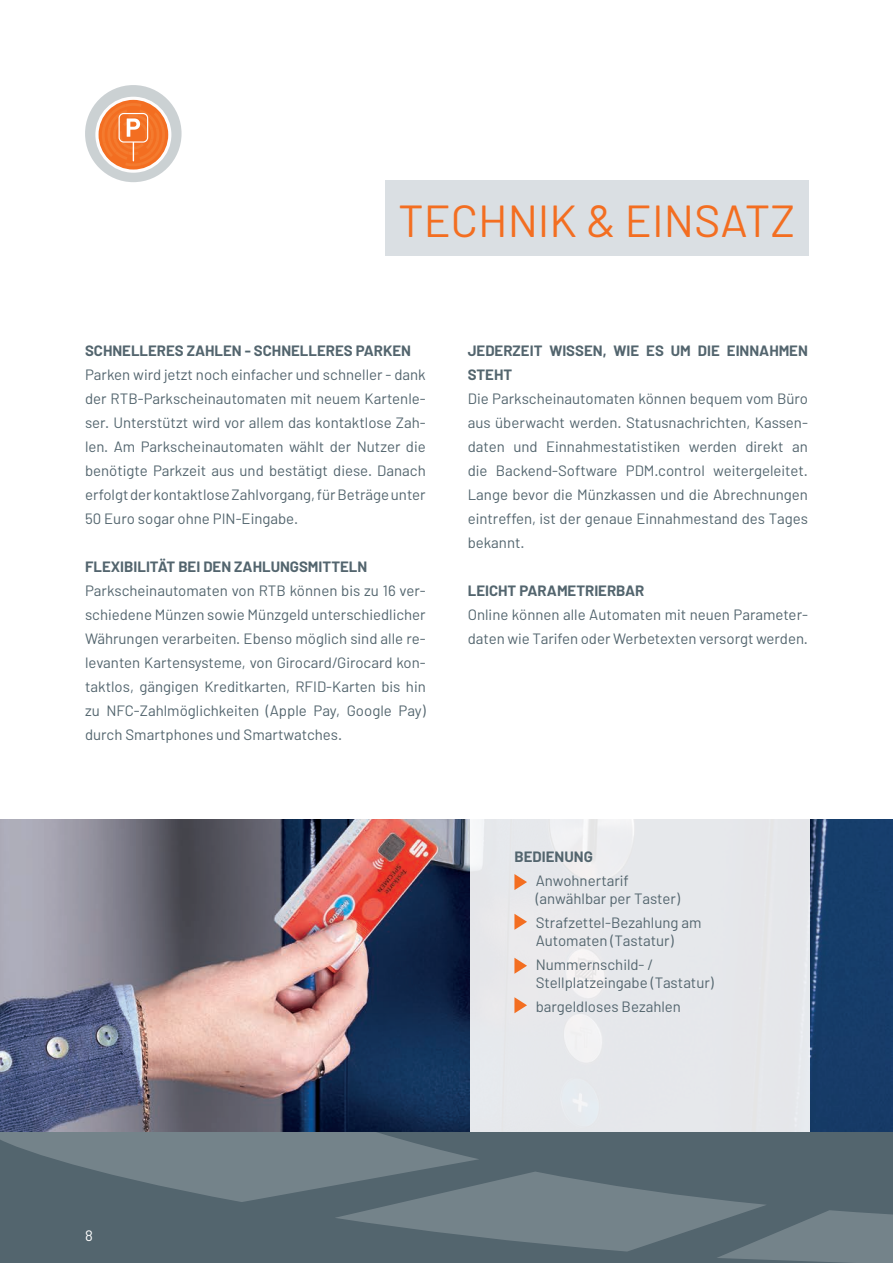
<style>
.page{position:relative;width:893px;height:1263px;background:#fff}
.page>*{position:absolute;margin:0;border:0;box-sizing:border-box;transform-origin:0 0}
.t1{font:45px "Barlow";color:#f36e21}
.t2{font:15px/24px "Barlow";color:#53656e}
.t3{font:700 15px/24px "Barlow";color:#53656e}
.t4{font:15px "Barlow";color:#fff}
</style>
<div class="page">
<div style="left:85px;top:85px;width:97px;height:97px;background:#cbd1d3;border-radius:50%"></div>
<svg style="left:95px;top:97px;width:76px;height:76px"></svg>
<svg style="left:0;top:1132px;width:893px;height:131px;background:#5f7078"></svg>
<img style="left:0;top:819px;width:893px;height:312px">
<div style="left:385px;top:180px;width:424px;height:75px;background:#dadfe3"></div>
<div style="left:470px;top:819px;width:339px;height:312px;background:#e6e8eb"></div>
<svg style="left:514px;top:874px;width:13px;height:16px"></svg>
<svg style="left:514px;top:914px;width:13px;height:16px"></svg>
<svg style="left:514px;top:958px;width:13px;height:16px"></svg>
<svg style="left:514px;top:997px;width:13px;height:16px"></svg>
<h1 class="t1" style="left:398px;top:193px;width:399px">TECHNIK &amp; EINSATZ</h1>
<p class="t3" style="left:85px;top:338px;width:328px">SCHNELLERES ZAHLEN - SCHNELLERES PARKEN</p>
<p class="t2" style="left:85px;top:362px;width:342px;text-align:justify">Parken wird jetzt noch einfacher und schneller - dank der RTB-Parkscheinautomaten mit neuem Kartenle&shy;ser. Unterstützt wird vor allem das kontaktlose Zah&shy;len. Am Parkscheinautomaten wählt der Nutzer die benötigte Parkzeit aus und bestätigt diese. Danach erfolgt der kontaktlose Zahlvorgang, für Beträge unter 50 Euro sogar ohne PIN-Eingabe.</p>
<p class="t3" style="left:85px;top:554px;width:284px">FLEXIBILITÄT BEI DEN ZAHLUNGSMITTELN</p>
<p class="t2" style="left:85px;top:578px;width:342px;text-align:justify">Parkscheinautomaten von RTB können bis zu 16 ver&shy;schiedene Münzen sowie Münzgeld unterschiedlicher Währungen verarbeiten. Ebenso möglich sind alle re&shy;levanten Kartensysteme, von Girocard/Girocard kon&shy;taktlos, gängigen Kreditkarten, RFID-Karten bis hin zu NFC-Zahlmöglichkeiten (Apple Pay, Google Pay) durch Smartphones und Smartwatches.</p>
<p class="t3" style="left:468px;top:338px;width:342px">JEDERZEIT WISSEN, WIE ES UM DIE EINNAHMEN<br>STEHT</p>
<p class="t2" style="left:468px;top:386px;width:342px;text-align:justify">Die Parkscheinautomaten können bequem vom Büro aus überwacht werden. Statusnachrichten, Kassen&shy;daten und Einnahmestatistiken werden direkt an die Backend-Software PDM.control weitergeleitet.<br>Lange bevor die Münzkassen und die Abrechnungen eintreffen, ist der genaue Einnahmestand des Tages bekannt.</p>
<p class="t3" style="left:468px;top:578px;width:178px">LEICHT PARAMETRIERBAR</p>
<p class="t2" style="left:468px;top:602px;width:342px">Online können alle Automaten mit neuen Parameter&shy;daten wie Tarifen oder Werbetexten versorgt werden.</p>
<p class="t3" style="left:514px;top:845px;width:80px">BEDIENUNG</p>
<p class="t2" style="left:536px;top:871px;width:146px;line-height:18px">Anwohnertarif (anwählbar per Taster)</p>
<p class="t2" style="left:536px;top:913px;width:167px;line-height:18px">Strafzettel-Bezahlung am<br>Automaten (Tastatur)</p>
<p class="t2" style="left:536px;top:955px;width:180px;line-height:18px">Nummernschild- /<br>Stellplatzeingabe (Tastatur)</p>
<p class="t2" style="left:536px;top:994px;width:147px">bargeldloses Bezahlen</p>
<p class="t4" style="left:85px;top:1226px;width:9px">8</p>
</div>
